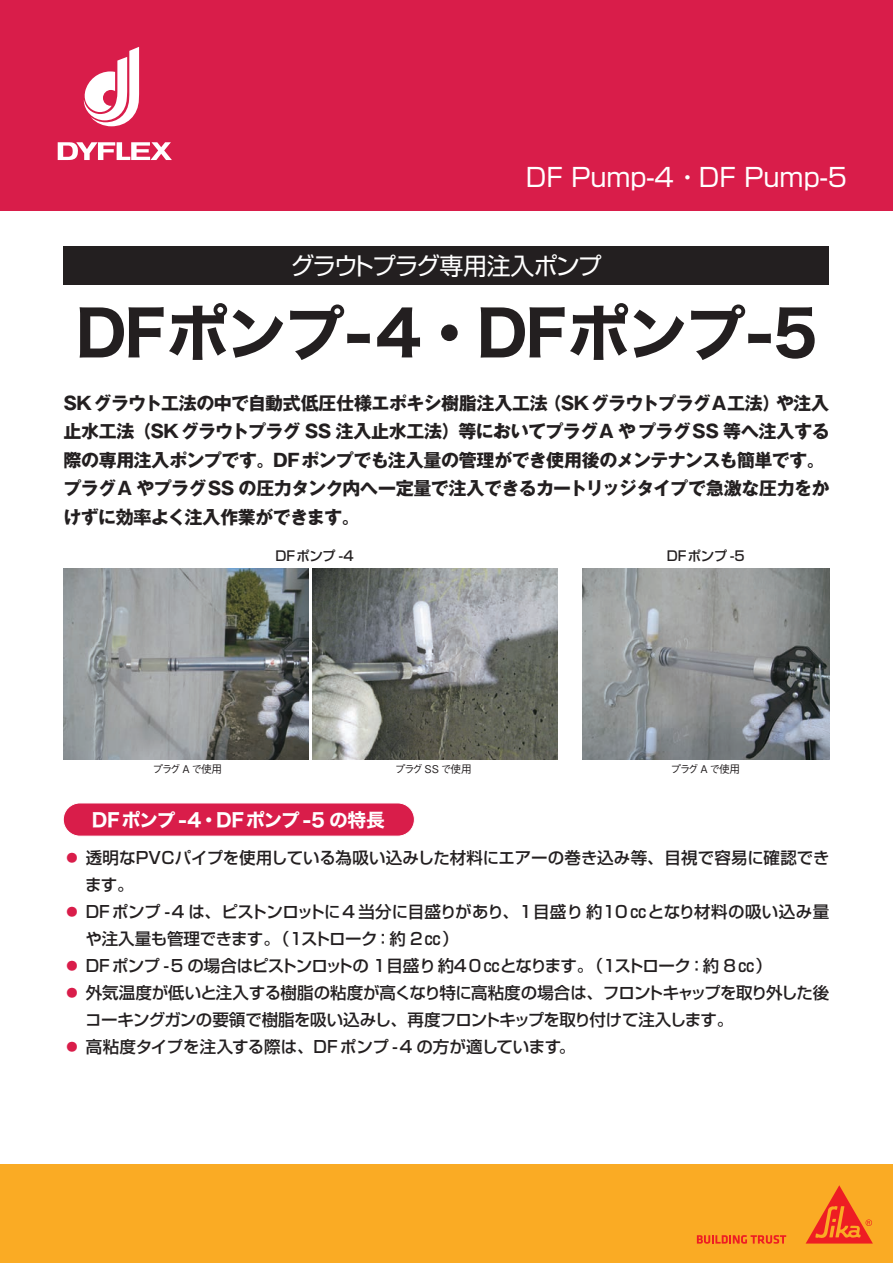
<style>
.page{position:relative;width:893px;height:1263px;background:#fff}
.page>*{position:absolute;margin:0;border:0;box-sizing:border-box;transform-origin:0 0}
.t1{font:61.5px "Hira Kaku Std W7";letter-spacing:-.04em;color:#231f20}
.t2{font:25.5px "Shin Go Pro";color:#fff}
.t3{font:24px "Shin Go Pro";letter-spacing:-.07em;color:#fff}
.t4{font:18.75px "Hira Kaku Std W7";letter-spacing:-.015em;color:#fff}
.t5{font:700 18px/28.5px "Gothic MB101 Pro";letter-spacing:-.03em;color:#231f20}
.t6{font:500 16.5px "Shin Go Pro";letter-spacing:-.02em;color:#231f20}
.t7{font:500 16.5px "Shin Go Pro";letter-spacing:-.055em;color:#231f20}
.t8{font:500 13.5px "Shin Go Pro";letter-spacing:-.025em;color:#231f20}
.t9{font:500 10.65px "Gothic BBB Pro";letter-spacing:-.085em;color:#231f20}
.s1{color:#d91d4a}
</style>
<div class="page">
<div style="left:0;top:1165px;width:893px;height:98px;background:#faab24"></div>
<svg style="left:697px;top:1235px;width:89px;height:9px"></svg>
<svg style="left:806px;top:1185px;width:67px;height:58px"></svg>
<div style="left:0;top:0;width:893px;height:210px;background:#d91d4a"></div>
<div style="left:64px;top:247px;width:765px;height:38px;background:#231f20"></div>
<img style="left:64px;top:568px;width:244px;height:191px">
<img style="left:313px;top:568px;width:244px;height:191px">
<img style="left:583px;top:568px;width:246px;height:191px">
<div style="left:63px;top:803px;width:351px;height:33px;background:#d91d4a;border-radius:17px"></div>
<div style="left:63px;top:802px;width:352px;height:34px;border:1px solid #fff;border-radius:17px"></div>
<svg style="left:58px;top:142px;width:114px;height:18px"></svg>
<svg style="left:84px;top:47px;width:55px;height:79px"></svg>
<h2 class="t2" style="left:526px;top:157px;width:323px">DF Pump-4 ・DF Pump-5</h2>
<h3 class="t3" style="left:290px;top:246px;width:313px">グラウトプラグ専用注入ポンプ</h3>
<h1 class="t1" style="left:75px;top:285px;width:744px">DFポンプ-4・DFポンプ-5</h1>
<p class="t5" style="left:63px;top:386px;width:768px">SKグラウト工法の中で自動式低圧仕様エポキシ樹脂注入工法（SKグラウトプラグＡ工法）や注入止水工法（SKグラウトプラグ SS 注入止水工法）等においてプラグA やプラグSS 等へ注入する際の専用注入ポンプです。DFポンプでも注入量の管理ができ使用後のメンテナンスも簡単です。プラグA やプラグSS の圧力タンク内へ一定量で注入できるカートリッジタイプで急激な圧力をかけずに効率よく注入作業ができます。</p>
<p class="t8" style="left:275px;top:545px;width:80px">DFポンプ -4</p>
<p class="t8" style="left:667px;top:545px;width:79px">DFポンプ -5</p>
<p class="t9" style="left:152px;top:760px;width:71px">プラグ A で使用</p>
<p class="t9" style="left:395px;top:760px;width:78px">プラグ SS で使用</p>
<p class="t9" style="left:670px;top:760px;width:71px">プラグ A で使用</p>
<p class="t4" style="left:92px;top:805px;width:295px">DFポンプ -4・DFポンプ -5 の特長</p>
<p class="t6" style="left:64px;top:844px;width:767px"><span class="s1">◦</span> 透明なＰＶＣパイプを使用している為吸い込みした材料にエアーの巻き込み等、目視で容易に確認でき</p>
<p class="t6" style="left:85px;top:871px;width:50px">ます。</p>
<p class="t6" style="left:64px;top:898px;width:767px"><span class="s1">◦</span> DFポンプ -4 は、ピストンロットに４当分に目盛りがあり、1目盛り約10㏄となり材料の吸い込み量</p>
<p class="t6" style="left:85px;top:925px;width:375px">や注入量も管理できます。（1ストローク：約 2㏄）</p>
<p class="t7" style="left:64px;top:952px;width:710px"><span class="s1">◦</span> DF ポンプ - 5 の場合はピストンロットの 1目盛り約４０㏄となります。（1ストローク：約 8 ㏄）</p>
<p class="t6" style="left:64px;top:979px;width:767px"><span class="s1">◦</span> 外気温度が低いと注入する樹脂の粘度が高くなり特に高粘度の場合は、フロントキャップを取り外した後</p>
<p class="t6" style="left:85px;top:1006px;width:650px">コーキングガンの要領で樹脂を吸い込みし、再度フロントキップを取り付けて注入します。</p>
<p class="t6" style="left:64px;top:1033px;width:513px"><span class="s1">◦</span> 高粘度タイプを注入する際は、DF ポンプ -4 の方が適しています。</p>
</div>
